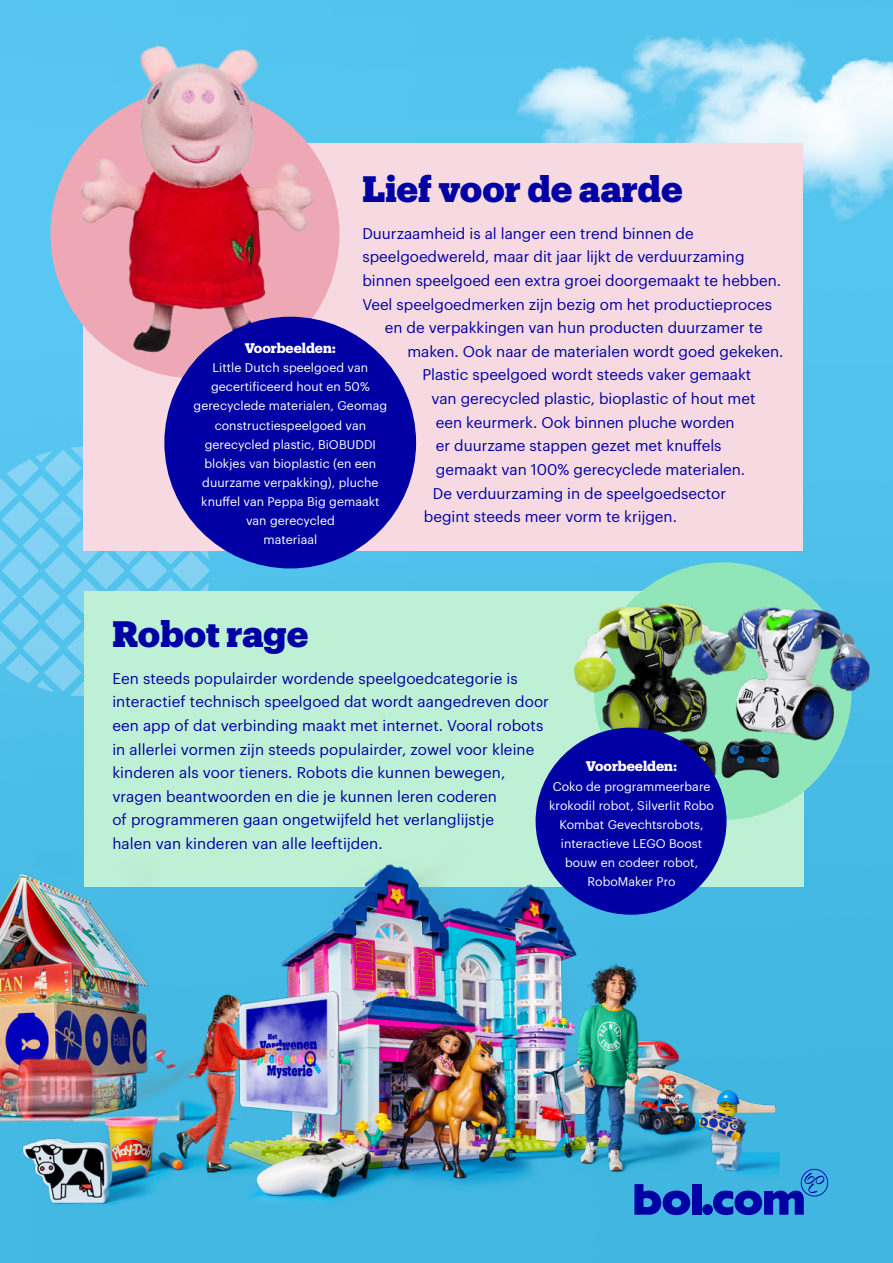
<style>
.page{position:relative;width:893px;height:1263px;background:#fff}
.page>*{position:absolute;margin:0;border:0;box-sizing:border-box;transform-origin:0 0}
.t1{font:900 36px "Produkt";color:#0000a4}
.t2{font:15.15px/23.7px "Graphik";color:#0000a4}
.t3{font:700 13.65px "Produkt";color:#fff}
.t4{font:12.3px/19.2px "Graphik";letter-spacing:.005em;color:#fff;text-align:center}
</style>
<div class="page">
<img style="left:0;top:0;width:893px;height:1263px">
<svg style="left:0;top:447px;width:210px;height:249px;background:#6fcbf0"></svg>
<div style="left:83px;top:144px;width:719px;height:407px;background:#f7dae1"></div>
<div style="left:50px;top:89px;width:289px;height:289px;background:#eea8b5;border-radius:50%"></div>
<img style="left:80px;top:45px;width:233px;height:307px">
<div style="left:84px;top:591px;width:720px;height:295px;background:#bef0d5"></div>
<svg style="left:780px;top:1169px;width:48px;height:46px;background:#2e84cf"></svg>
<div style="left:594px;top:562px;width:258px;height:258px;background:#90e6b8;border-radius:50%"></div>
<img style="left:574px;top:605px;width:295px;height:173px">
<img style="left:0;top:714px;width:780px;height:516px">
<div style="left:536px;top:728px;width:190px;height:187px;background:#0000a4;border-radius:50%"></div>
<div style="left:164px;top:317px;width:252px;height:251px;background:#0000a4;border-radius:50%"></div>
<h1 class="t1" style="left:362px;top:163px;width:322px">Lief voor de aarde</h1>
<p class="t2" style="left:362px;top:220px;width:333px">Duurzaamheid is al langer een trend binnen de</p>
<p class="t2" style="left:362px;top:244px;width:384px">speelgoedwereld, maar dit jaar lijkt de verduurzaming</p>
<p class="t2" style="left:362px;top:267px;width:420px">binnen speelgoed een extra groei doorgemaakt te hebben.</p>
<p class="t2" style="left:362px;top:291px;width:411px">Veel speelgoedmerken zijn bezig om het productieproces</p>
<p class="t2" style="left:385px;top:315px;width:379px">en de verpakkingen van hun producten duurzamer te</p>
<p class="t2" style="left:407px;top:338px;width:377px">maken. Ook naar de materialen wordt goed gekeken.</p>
<p class="t2" style="left:422px;top:362px;width:330px">Plastic speelgoed wordt steeds vaker gemaakt</p>
<p class="t2" style="left:431px;top:385px;width:326px">van gerecycled plastic, bioplastic of hout met</p>
<p class="t2" style="left:436px;top:409px;width:300px">een keurmerk. Ook binnen pluche worden</p>
<p class="t2" style="left:436px;top:433px;width:287px">er duurzame stappen gezet met knuffels</p>
<p class="t2" style="left:436px;top:456px;width:311px">gemaakt van 100% gerecyclede materialen.</p>
<p class="t2" style="left:433px;top:480px;width:295px">De verduurzaming in de speelgoedsector</p>
<p class="t2" style="left:424px;top:504px;width:255px">begint steeds meer vorm te krijgen.</p>
<p class="t3" style="left:245px;top:338px;width:93px">Voorbeelden:</p>
<p class="t4" style="left:194px;top:357px;width:195px">Little Dutch speelgoed van gecertificeerd hout en 50% gerecyclede materialen, Geomag constructiespeelgoed van gerecycled plastic, BiOBUDDI blokjes van bioplastic (en een duurzame verpakking), pluche knuffel van Peppa Big gemaakt van gerecycled<br>materiaal</p>
<h1 class="t1" style="left:112px;top:608px;width:198px">Robot rage</h1>
<p class="t2" style="left:112px;top:665px;width:438px">Een steeds populairder wordende speelgoedcategorie is interactief technisch speelgoed dat wordt aangedreven door een app of dat verbinding maakt met internet. Vooral robots in allerlei vormen zijn steeds populairder, zowel voor kleine kinderen als voor tieners. Robots die kunnen bewegen, vragen beantwoorden en die je kunnen leren coderen<br>of programmeren gaan ongetwijfeld het verlanglijstje<br>halen van kinderen van alle leeftijden.</p>
<p class="t3" style="left:586px;top:757px;width:93px">Voorbeelden:</p>
<p class="t4" style="left:549px;top:775px;width:166px">Coko de programmeerbare krokodil robot, Silverlit Robo<br>Kombat Gevechtsrobots, interactieve LEGO Boost bouw en codeer robot,<br>RoboMaker Pro</p>
</div>
